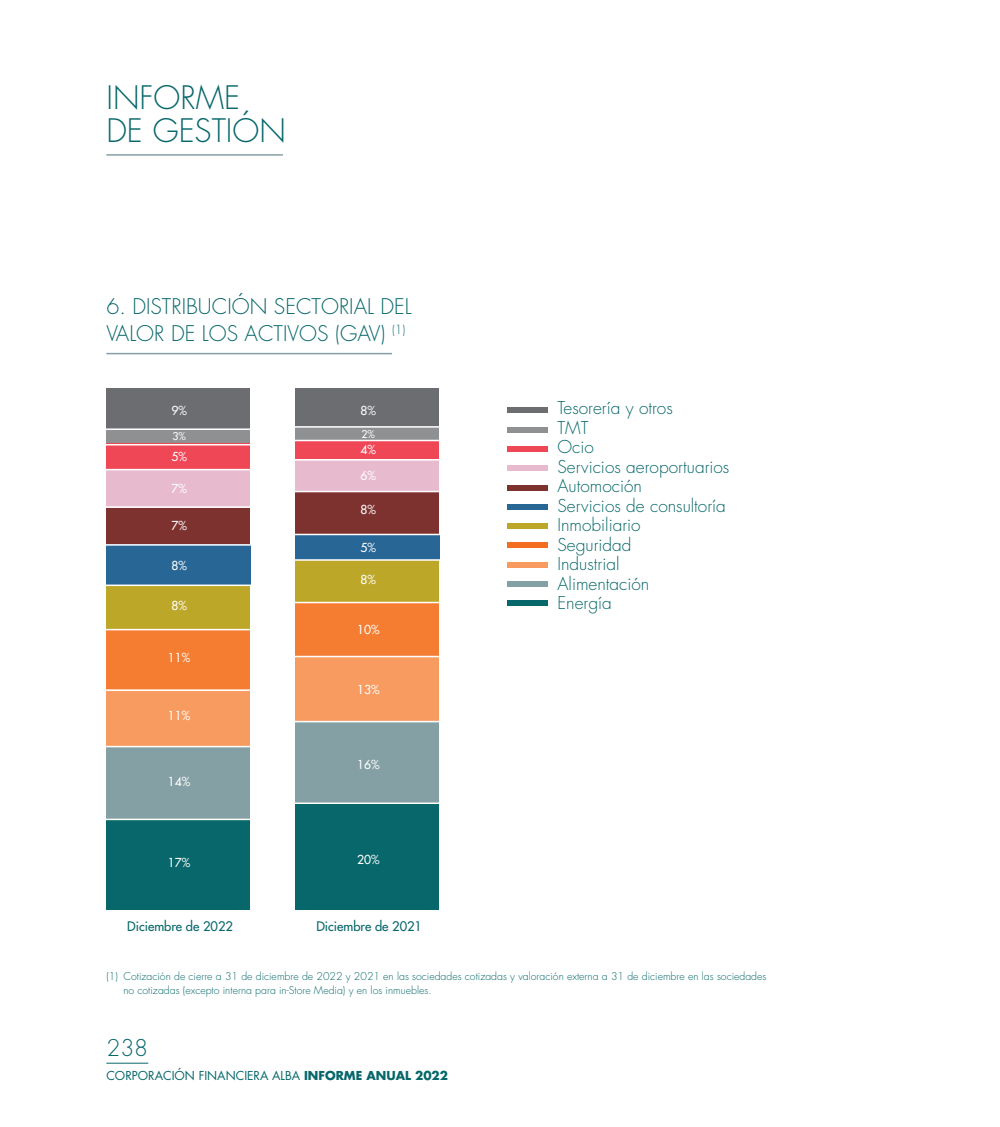
<style>
.page{position:relative;width:1000px;height:1127px;background:#fff}
.page>*{position:absolute;margin:0;border:0;box-sizing:border-box;transform-origin:0 0}
.t1{font:300 31.5px/33px "Futura";color:#07676a}
.t2{font:300 22.5px "Futura";color:#07676a}
.t3{font:300 21px/27px "Futura";color:#07676a}
.t4{font:300 17.25px/19.5px "Futura";color:#07676a}
.t5{font:12.9px "Futura";color:#07676a}
.t6{font:12px/26.2px "Futura";color:#fff}
.t7{font:12px "Futura";color:#07676a}
.t8{font:300 10.5px/13.5px "Futura";color:#07676a}
.t9{font:10.5px "Futura";color:#fff}
.s1{font-weight:700}
</style>
<div class="page">
<hr style="left:106px;top:1063px;width:42px;height:1px;background:#07676a">
<hr style="left:106px;top:154px;width:177px;height:2px;background:#85a0a4">
<hr style="left:106px;top:353px;width:286px;height:1px;background:#85a0a4">
<div style="left:507px;top:446px;width:41px;height:6px;background:#ef4756"></div>
<div style="left:507px;top:600px;width:41px;height:6px;background:#07676a"></div>
<div style="left:507px;top:581px;width:41px;height:6px;background:#85a0a4"></div>
<div style="left:507px;top:562px;width:41px;height:6px;background:#f89b60"></div>
<div style="left:507px;top:523px;width:41px;height:6px;background:#bda729"></div>
<div style="left:507px;top:504px;width:41px;height:6px;background:#276695"></div>
<div style="left:507px;top:542px;width:41px;height:6px;background:#f36e21"></div>
<div style="left:507px;top:407px;width:41px;height:6px;background:#6c6d70"></div>
<div style="left:507px;top:485px;width:41px;height:5px;background:#7e3230"></div>
<div style="left:507px;top:465px;width:41px;height:6px;background:#e7bace"></div>
<div style="left:106px;top:796px;width:144px;height:113px;background:#07676a"></div>
<div style="left:106px;top:722px;width:144px;height:97px;background:#85a0a4"></div>
<div style="left:106px;top:629px;width:144px;height:61px;background:#f47d32"></div>
<div style="left:106px;top:689px;width:144px;height:57px;background:#f89b60"></div>
<div style="left:106px;top:585px;width:144px;height:44px;background:#bda729"></div>
<div style="left:106px;top:507px;width:144px;height:38px;background:#7e3230"></div>
<div style="left:106px;top:469px;width:144px;height:38px;background:#e7bace"></div>
<div style="left:106px;top:544px;width:144px;height:41px;background:#276695"></div>
<div style="left:106px;top:416px;width:144px;height:31px;background:#8e9092"></div>
<div style="left:106px;top:444px;width:144px;height:26px;background:#ef4756"></div>
<hr style="left:97px;top:469px;width:166px;height:1px;background:#fff">
<hr style="left:97px;top:544px;width:166px;height:2px;background:#fff">
<hr style="left:97px;top:584px;width:166px;height:2px;background:#fff">
<hr style="left:97px;top:506px;width:166px;height:2px;background:#fff">
<hr style="left:97px;top:629px;width:166px;height:1px;background:#fff">
<hr style="left:97px;top:689px;width:166px;height:2px;background:#fff">
<hr style="left:97px;top:746px;width:166px;height:1px;background:#fff">
<hr style="left:97px;top:819px;width:166px;height:1px;background:#fff">
<div style="left:507px;top:427px;width:41px;height:6px;background:#8e9092"></div>
<div style="left:106px;top:388px;width:144px;height:41px;background:#6c6d70"></div>
<hr style="left:97px;top:444px;width:166px;height:1px;background:#fff">
<hr style="left:97px;top:428px;width:166px;height:2px;background:#fff">
<div style="left:295px;top:796px;width:144px;height:113px;background:#07676a"></div>
<div style="left:295px;top:722px;width:144px;height:82px;background:#85a0a4"></div>
<div style="left:295px;top:603px;width:144px;height:65px;background:#f47d32"></div>
<div style="left:295px;top:657px;width:144px;height:65px;background:#f89b60"></div>
<div style="left:295px;top:559px;width:144px;height:43px;background:#bda729"></div>
<div style="left:295px;top:492px;width:144px;height:42px;background:#7e3230"></div>
<div style="left:295px;top:461px;width:144px;height:31px;background:#e7bace"></div>
<div style="left:295px;top:535px;width:144px;height:25px;background:#276695"></div>
<div style="left:295px;top:416px;width:144px;height:31px;background:#8e9092"></div>
<div style="left:295px;top:441px;width:144px;height:18px;background:#ef4756"></div>
<hr style="left:286px;top:559px;width:166px;height:2px;background:#fff">
<hr style="left:286px;top:491px;width:166px;height:1px;background:#fff">
<hr style="left:286px;top:656px;width:166px;height:1px;background:#fff">
<hr style="left:286px;top:721px;width:166px;height:1px;background:#fff">
<hr style="left:286px;top:802px;width:166px;height:2px;background:#fff">
<div style="left:295px;top:388px;width:144px;height:39px;background:#6c6d70"></div>
<hr style="left:286px;top:440px;width:166px;height:1px;background:#fff">
<hr style="left:286px;top:426px;width:166px;height:2px;background:#fff">
<h1 class="t1" style="left:106px;top:82px;width:181px">INFORME<br>DE GESTIÓN</h1>
<h3 class="t3" style="left:106px;top:293px;width:307px">6. DISTRIBUCIÓN SECTORIAL DEL<br>VALOR DE LOS ACTIVOS (GAV) <sup>(1)</sup></h3>
<p class="t6" style="left:171px;top:397px;width:17px">9%</p>
<p class="t9" style="left:172px;top:429px;width:15px">3%</p>
<p class="t6" style="left:171px;top:444px;width:17px">5%</p>
<p class="t6" style="left:171px;top:475px;width:17px">7%</p>
<p class="t6" style="left:171px;top:512px;width:17px">7%</p>
<p class="t6" style="left:171px;top:552px;width:17px">8%</p>
<p class="t6" style="left:171px;top:593px;width:17px">8%</p>
<p class="t6" style="left:168px;top:645px;width:24px">11%</p>
<p class="t6" style="left:168px;top:702px;width:24px">11%</p>
<p class="t6" style="left:168px;top:768px;width:24px">14%</p>
<p class="t6" style="left:168px;top:849px;width:24px">17%</p>
<p class="t5" style="left:127px;top:918px;width:107px">Diciembre de 2022</p>
<p class="t6" style="left:360px;top:397px;width:17px">8%</p>
<p class="t9" style="left:361px;top:427px;width:15px">2%</p>
<p class="t6" style="left:360px;top:436px;width:17px">4%<br>6%</p>
<p class="t6" style="left:360px;top:497px;width:17px">8%</p>
<p class="t6" style="left:360px;top:535px;width:17px">5%</p>
<p class="t6" style="left:360px;top:566px;width:17px">8%</p>
<p class="t6" style="left:357px;top:617px;width:24px">10%</p>
<p class="t6" style="left:357px;top:676px;width:24px">13%</p>
<p class="t6" style="left:357px;top:752px;width:24px">16%</p>
<p class="t6" style="left:357px;top:846px;width:24px">20%</p>
<p class="t5" style="left:316px;top:918px;width:107px">Diciembre de 2021</p>
<h3 class="t4" style="left:557px;top:398px;width:173px">Tesorería y otros<br>TMT<br>Ocio<br>Servicios aeroportuarios<br>Automoción<br>Servicios de consultoría<br>Inmobiliario<br>Seguridad<br>Industrial<br>Alimentación<br>Energía</h3>
<p class="t8" style="left:123px;top:970px;width:644px;text-indent:-17px">(1) Cotización de cierre a 31 de diciembre de 2022 y 2021 en las sociedades cotizadas y valoración externa a 31 de diciembre en las sociedades no cotizadas (excepto interna para in-Store Media) y en los inmuebles.</p>
<h2 class="t2" style="left:106px;top:1033px;width:43px">238</h2>
<p class="t7" style="left:106px;top:1067px;width:343px">CORPORACIÓN FINANCIERA ALBA <span class="s1">INFORME ANUAL 2022</span></p>
</div>
